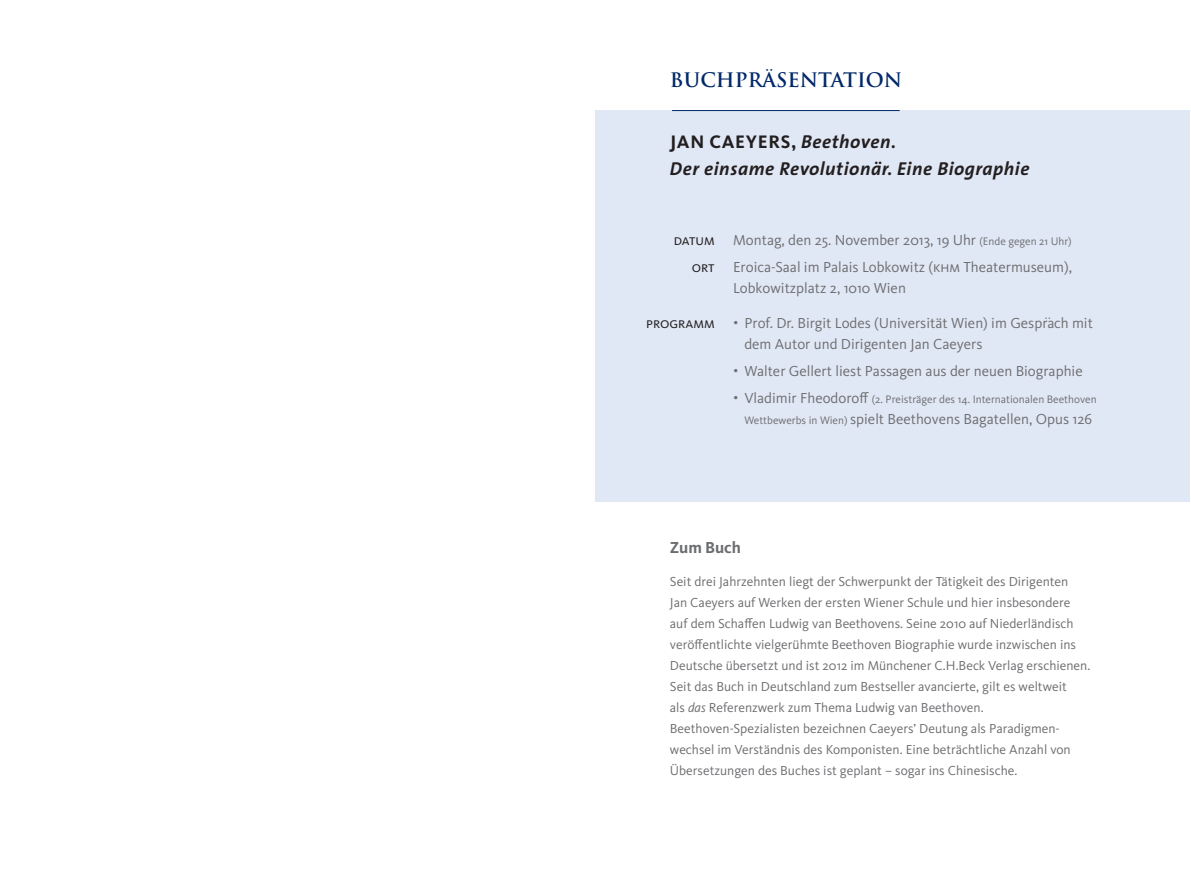
<style>
.page{position:relative;width:1191px;height:893px;background:#fff}
.page>*{position:absolute;margin:0;border:0;box-sizing:border-box;transform-origin:0 0}
.t1{font:700 19.5px "Trajan";color:#002868}
.t2{font:italic 700 18.75px "The Sans";letter-spacing:.03em;color:#231f20}
.t3{font:700 18.75px "Kievit OT";letter-spacing:.04em;color:#231f20}
.t4{font:700 16.5px "Kievit OT";color:#6c6d70}
.t5{font:15px/27px "Kievit OT";color:#6c6d70;text-align:right}
.t6{font:13.5px/21px "Kievit OT";color:#6c6d70}
.t7{font:11.25px "Kievit OT";color:#6c6d70}
.s1{font-family:"The Sans";font-style:italic}
.s2{font-family:"Kievit Regular SC";color:#231f20}
.s3{font-size:11.25px}
.s4{font-family:"Kievit Regular SC"}
.s5{font-family:"Helvetica"}
.s6{font-family:"Zwo OT";font-weight:300}
.s7{font-family:"Helvetica";font-size:15px}
.s8{font-size:15px}
.s9{font-style:italic}
</style>
<div class="page">
<div style="left:595px;top:111px;width:595px;height:391px;background:#e1e8f5"></div>
<hr style="left:672px;top:110px;width:227px;height:1px;background:#002868">
<h1 class="t1" style="left:670px;top:68px;width:234px">BUCHPRÄSENTATION</h1>
<h2 class="t3" style="left:670px;top:130px;width:227px">JAN CAEYERS, <span class="s1">Beethoven.</span></h2>
<h2 class="t2" style="left:670px;top:153px;width:361px">Der einsame Revolutionär. Eine Biographie</h2>
<p class="t5" style="left:673px;top:227px;width:400px"><span class="s2">datum</span> Montag, den 25. November 2013, 19 Uhr <span class="s3">(Ende gegen 21 Uhr) </span><span class="s2">ort</span> Eroica-Saal im Palais Lobkowitz (<span class="s4">khm</span> Theatermuseum),</p>
<p class="t5" style="left:733px;top:275px;width:174px">Lobkowitzplatz 2, 1010 Wien</p>
<p class="t5" style="left:744px;top:312px;width:350px;line-height:21px;text-align:left;text-indent:-98px"><span class="s2">programm</span> <span class="s5">•</span> Prof. Dr. Birgit Lodes (Universität Wien) im Gespra<span class="s6">̈</span> ch mit dem Autor und Dirigenten Jan Caeyers</p>
<p class="t5" style="left:733px;top:357px;width:351px"><span class="s5">•</span> Walter Gellert liest Passagen aus der neuen Biographie</p>
<p class="t7" style="left:733px;top:392px;width:365px"><span class="s7">•</span> <span class="s8">Vladimir Fheodoroff</span> (2. Preisträger des 14. Internationalen Beethoven</p>
<p class="t5" style="left:744px;top:405px;width:349px"><span class="s3">Wettbewerbs in Wien)</span> spielt Beethovens Bagatellen, Opus 126</p>
<p class="t4" style="left:670px;top:537px;width:73px">Zum Buch</p>
<p class="t6" style="left:670px;top:571px;width:422px">Seit drei Jahrzehnten liegt der Schwerpunkt der Tätigkeit des Dirigenten<br>Jan Caeyers auf Werken der ersten Wiener Schule und hier insbesondere auf dem Schaffen Ludwig van Beethovens. Seine 2010 auf Niederländisch veröffentlichte vielgerühmte Beethoven Biographie wurde inzwischen ins Deutsche übersetzt und ist 2012 im Münchener C.H.Beck Verlag erschienen.<br>Seit das Buch in Deutschland zum Bestseller avancierte, gilt es weltweit<br>als <span class="s9">das</span> Referenzwerk zum Thema Ludwig van Beethoven.<br>Beethoven-Spezialisten bezeichnen Caeyers’ Deutung als Paradigmen&shy;wechsel im Verständnis des Komponisten. Eine beträchtliche Anzahl von Übersetzungen des Buches ist geplant – sogar ins Chinesische.</p>
</div>
